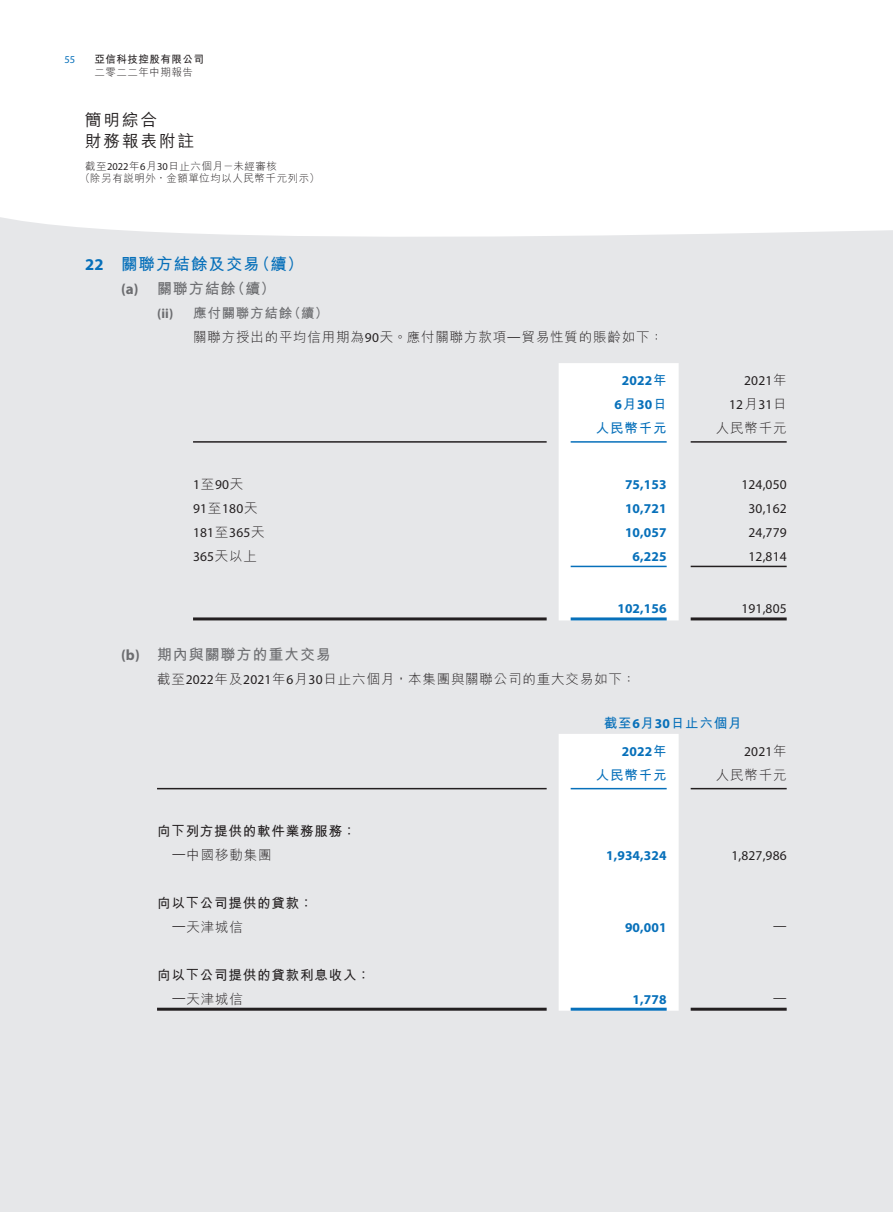
<style>
.page{position:relative;width:893px;height:1212px;background:#fff}
.page>*{position:absolute;margin:0;border:0;box-sizing:border-box;transform-origin:0 0}
._03_H1{font:700 16.5px "M Hei HK";letter-spacing:.06em;color:#0770ba}
.t1{font:500 16.5px/21px "M Hei HK";letter-spacing:.125em;color:#231f20}
._03_H1-2{font:700 16.5px "Myriad Pro";color:#0770ba}
._04___H2{font:700 15px "M Hei HK";letter-spacing:.06em;color:#6c6d70}
._04___H2-2{font:700 15px "Myriad Pro";color:#6c6d70}
._01_Body_Text{font:700 13.5px/24px "Myriad Pro";letter-spacing:.01em;color:#0770ba;text-align:center}
._01_Body_Text-2{font:13.5px/24px "Myriad Pro";letter-spacing:.01em;color:#231f20;text-align:right}
._15_Table_Stub{font:700 13.5px "M Hei HK";letter-spacing:.06em;color:#231f20}
._13_____P4{font:300 13.5px "M Hei HK";letter-spacing:.06em;color:#231f20}
._14_______P6{font:300 13.5px "M Hei HK";letter-spacing:.06em;color:#231f20}
._15_Table_Stub-2{font:13.5px "Myriad Pro";letter-spacing:.01em;color:#231f20}
._01_Body_Text-3{font:700 13.5px "M Hei HK";letter-spacing:.06em;color:#0770ba}
._15_Table_Stub-3{font:300 13.5px "M Hei HK";letter-spacing:.06em;color:#231f20}
._05_____H3{font:700 13.5px "M Hei HK";letter-spacing:.06em;color:#6c6d70}
._01_Body_Text-4{font:300 13.5px "M Hei HK";letter-spacing:.06em;color:#231f20}
._05_____H3-2{font:700 13.5px "Myriad Pro";color:#6c6d70}
._14_______P6-2{font:13.5px "Myriad Pro";color:#231f20}
.t2{font:300 10.5px/12px "M Hei HK";letter-spacing:.05em;color:#231f20}
.t3{font:700 10.5px "M Hei HK";letter-spacing:.05em;color:#231f20}
.t4{font:10.5px "Myriad Pro";color:#0770ba}
.s1{font-family:"Myriad Pro";font-weight:400}
.s2{font-family:"M Hei HK"}
.s3{font-family:"M Hei HK";font-weight:300}
.s4{font-family:"Myriad Pro"}
</style>
<div class="page">
<div style="left:0;top:213px;width:892px;height:999px;background:#e6e7e9"></div>
<svg style="left:0;top:213px;width:892px;height:24px;fill:#fff"></svg>
<div style="left:559px;top:363px;width:120px;height:257px;background:#fff"></div>
<hr style="left:193px;top:441px;width:354px;height:2px;background:#231f20">
<hr style="left:571px;top:441px;width:96px;height:2px;background:#0770ba">
<hr style="left:691px;top:441px;width:96px;height:2px;background:#231f20">
<hr style="left:571px;top:566px;width:96px;height:1px;background:#0770ba">
<hr style="left:691px;top:566px;width:96px;height:1px;background:#231f20">
<hr style="left:193px;top:617px;width:354px;height:3px;background:#231f20">
<hr style="left:571px;top:617px;width:96px;height:3px;background:#0770ba">
<hr style="left:691px;top:617px;width:96px;height:3px;background:#231f20">
<div style="left:559px;top:734px;width:120px;height:277px;background:#fff"></div>
<hr style="left:157px;top:788px;width:390px;height:1px;background:#231f20">
<hr style="left:571px;top:788px;width:96px;height:1px;background:#0770ba">
<hr style="left:691px;top:788px;width:96px;height:1px;background:#231f20">
<hr style="left:157px;top:1008px;width:390px;height:3px;background:#231f20">
<hr style="left:571px;top:1008px;width:96px;height:3px;background:#0770ba">
<hr style="left:691px;top:1008px;width:96px;height:3px;background:#231f20">
<p class="t4" style="left:64px;top:53px;width:12px">55</p>
<p class="t3" style="left:94px;top:51px;width:111px">亞信科技控股有限公司</p>
<p class="t2" style="left:94px;top:66px;width:100px">二零二二年中期報告</p>
<p class="t1" style="left:85px;top:109px;width:111px">簡明綜合<br>財務報表附註</p>
<p class="t2" style="left:80px;top:159px;width:241px;text-indent:5px">截至<span class="s1">2022</span>年 月<span class="s1">6 30</span>日止六個月－未經審核<br>（除另有說明外，金額單位均以人民幣千元列示(</p>
<p class="_03_H1-2" style="left:85px;top:254px;width:20px">22</p>
<p class="_03_H1" style="left:121px;top:252px;width:140px">關聯方結餘及交易</p>
<p class="_03_H1" style="left:254px;top:252px;width:51px">（續(</p>
<p class="_04___H2-2" style="left:121px;top:279px;width:19px">(a)</p>
<p class="_04___H2-2" style="left:121px;top:645px;width:20px">(b)</p>
<p class="_04___H2" style="left:157px;top:277px;width:80px">關聯方結餘</p>
<p class="_04___H2" style="left:230px;top:277px;width:47px">（續(</p>
<p class="_05_____H3-2" style="left:157px;top:305px;width:18px">(ii)</p>
<p class="_05_____H3" style="left:193px;top:303px;width:101px">應付關聯方結餘</p>
<p class="_05_____H3" style="left:287px;top:303px;width:42px">（續(</p>
<p class="_14_______P6" style="left:193px;top:327px;width:315px">關聯方授出的平均信用期為<span class="s1">90</span>天。應付關聯方款項</p>
<p class="_14_______P6" style="left:521px;top:327px;width:143px">貿易性質的賬齡如下：</p>
<p class="_14_______P6-2" style="left:507px;top:328px;width:15px">—</p>
<p class="_01_Body_Text" style="left:615px;top:368px;width:54px">2022<span class="s2">年<br></span>6<span class="s2">月</span>30<span class="s2">日</span></p>
<p class="_01_Body_Text-2" style="left:729px;top:369px;width:59px">2021<span class="s3">年<br></span>12<span class="s3">月</span>31<span class="s3">日</span></p>
<p class="_01_Body_Text-4" style="left:716px;top:419px;width:72px">人民幣千元</p>
<p class="_01_Body_Text-3" style="left:596px;top:419px;width:72px">人民幣千元</p>
<p class="_15_Table_Stub-2" style="left:193px;top:476px;width:52px"><span class="s3">至</span>1 90<span class="s3">天</span></p>
<p class="_01_Body_Text" style="left:625px;top:472px;width:43px">75,153</p>
<p class="_01_Body_Text-2" style="left:741px;top:472px;width:47px">124,050</p>
<p class="_15_Table_Stub-2" style="left:193px;top:500px;width:66px">91<span class="s3">至</span>180<span class="s3">天</span></p>
<p class="_01_Body_Text" style="left:625px;top:496px;width:43px">10,721</p>
<p class="_01_Body_Text-2" style="left:748px;top:496px;width:40px">30,162</p>
<p class="_15_Table_Stub-2" style="left:193px;top:524px;width:73px">181<span class="s3">至</span>365<span class="s3">天</span></p>
<p class="_01_Body_Text" style="left:625px;top:520px;width:43px">10,057</p>
<p class="_01_Body_Text-2" style="left:748px;top:520px;width:40px">24,779</p>
<p class="_15_Table_Stub-2" style="left:193px;top:548px;width:66px">365<span class="s3">天以上</span></p>
<p class="_01_Body_Text" style="left:633px;top:544px;width:36px">6,225</p>
<p class="_01_Body_Text-2" style="left:748px;top:544px;width:40px">12,814</p>
<p class="_01_Body_Text" style="left:617px;top:596px;width:51px">102,156</p>
<p class="_01_Body_Text-2" style="left:741px;top:597px;width:47px">191,805</p>
<p class="_04___H2" style="left:157px;top:644px;width:176px">期內與關聯方的重大交易</p>
<p class="_13_____P4" style="left:157px;top:670px;width:480px">截至<span class="s1">2022</span>年及<span class="s1">2021</span>年 月<span class="s1">6 30</span>日止六個月，本集團與關聯公司的重大交易如下：</p>
<p class="_01_Body_Text-3" style="left:604px;top:713px;width:139px">截至<span class="s4">6</span>月<span class="s4">30</span>日止六個月</p>
<p class="_01_Body_Text" style="left:622px;top:739px;width:46px">2022<span class="s2">年</span></p>
<p class="_01_Body_Text-2" style="left:744px;top:739px;width:44px">2021<span class="s3">年</span></p>
<p class="_01_Body_Text-3" style="left:596px;top:765px;width:72px">人民幣千元</p>
<p class="_01_Body_Text-4" style="left:716px;top:766px;width:72px">人民幣千元</p>
<p class="_15_Table_Stub" style="left:157px;top:821px;width:200px">向下列方提供的軟件業務服務：</p>
<p class="_15_Table_Stub-3" style="left:172px;top:845px;width:101px"><span class="s1">—</span>中國移動集團</p>
<p class="_15_Table_Stub" style="left:157px;top:893px;width:157px">向以下公司提供的貸款：</p>
<p class="_01_Body_Text" style="left:606px;top:843px;width:62px">1,934,324</p>
<p class="_01_Body_Text-2" style="left:731px;top:843px;width:57px">1,827,986</p>
<p class="_15_Table_Stub-3" style="left:172px;top:917px;width:72px"><span class="s1">—</span>天津城信</p>
<p class="_15_Table_Stub" style="left:157px;top:965px;width:215px">向以下公司提供的貸款利息收入：</p>
<p class="_01_Body_Text" style="left:625px;top:915px;width:43px">90,001</p>
<p class="_01_Body_Text-2" style="left:773px;top:913px;width:15px">—</p>
<p class="_15_Table_Stub-3" style="left:172px;top:989px;width:72px"><span class="s1">—</span>天津城信</p>
<p class="_01_Body_Text" style="left:633px;top:987px;width:36px">1,778</p>
<p class="_01_Body_Text-2" style="left:773px;top:985px;width:15px">—</p>
</div>
